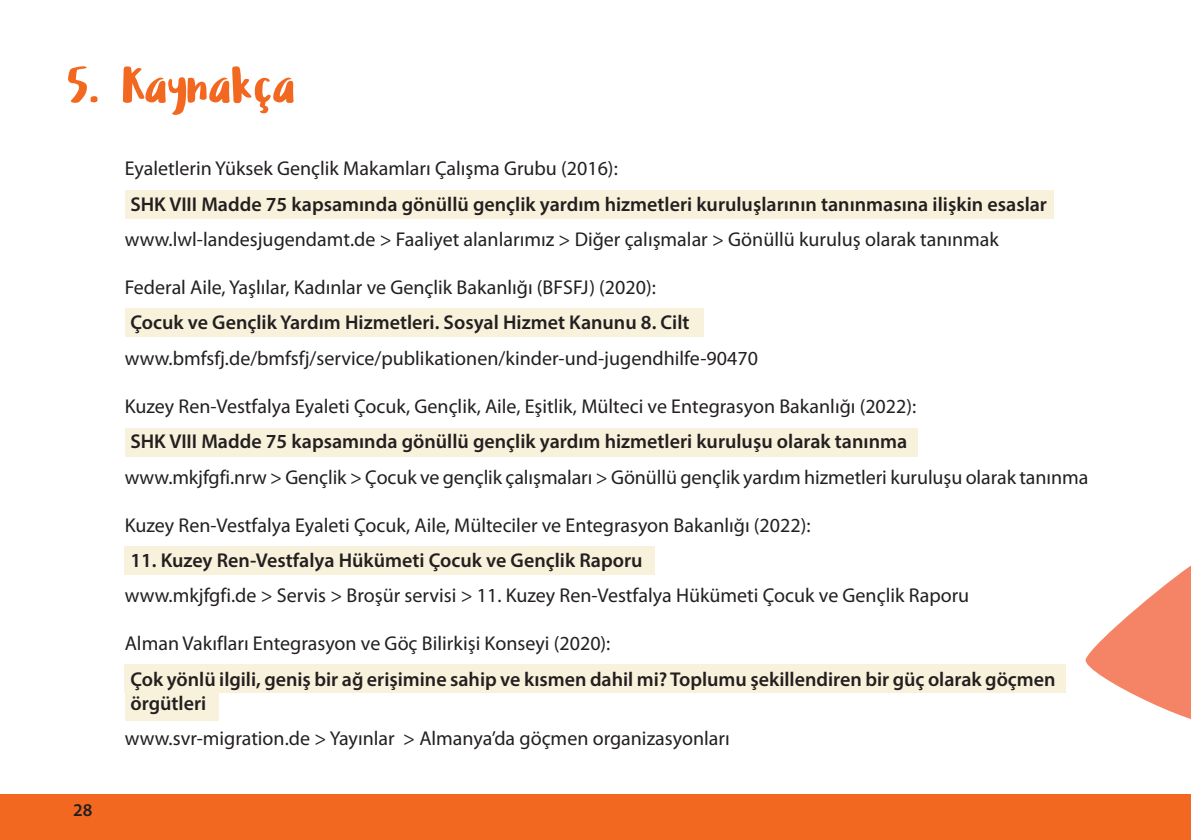
<style>
.page{position:relative;width:1191px;height:840px;background:#fff}
.page>*{position:absolute;margin:0;border:0;box-sizing:border-box;transform-origin:0 0}
.Rubrik_re{font:52px "Ludicrous";color:#f36821}
.Fließtext{font:20px "Myriad Pro";color:#231f20}
.Fließtext_semibold_L{font:600 20px/24px "Myriad Pro";color:#231f20}
.t1{font:600 18px "Myriad Pro";color:#231f20}
</style>
<div class="page">
<div style="left:0;top:794px;width:1191px;height:45px;background:#f36821"></div>
<div style="left:125px;top:692px;width:93px;height:28px;background:#f8f1db"></div>
<div style="left:125px;top:663px;width:941px;height:29px;background:#f8f1db"></div>
<div style="left:125px;top:546px;width:530px;height:28px;background:#f8f1db"></div>
<div style="left:125px;top:428px;width:792px;height:28px;background:#f8f1db"></div>
<div style="left:125px;top:308px;width:578px;height:29px;background:#f8f1db"></div>
<div style="left:125px;top:190px;width:928px;height:29px;background:#f8f1db"></div>
<svg style="left:1085px;top:565px;width:106px;height:154px"></svg>
<p class="Rubrik_re" style="left:68px;top:49px;width:229px">5. Kaynakça</p>
<p class="t1" style="left:73px;top:797px;width:21px">28</p>
<p class="Fließtext" style="left:125px;top:156px;width:494px">Eyaletlerin Yüksek Gençlik Makamları Çalışma Grubu (2016):</p>
<p class="Fließtext_semibold_L" style="left:130px;top:191px;width:918px">SHK VIII Madde 75 kapsamında gönüllü gençlik yardım hizmetleri kuruluşlarının tanınmasına ilişkin esaslar</p>
<p class="Fließtext" style="left:125px;top:227px;width:875px">www.lwl-landesjugendamt.de &gt; Faaliyet alanlarımız &gt; Diğer çalışmalar &gt; Gönüllü kuruluş olarak tanınmak</p>
<p class="Fließtext" style="left:125px;top:275px;width:532px">Federal Aile, Yaşlılar, Kadınlar ve Gençlik Bakanlığı (BFSFJ) (2020):</p>
<p class="Fließtext_semibold_L" style="left:130px;top:310px;width:560px">Çocuk ve Gençlik Yardım Hizmetleri. Sosyal Hizmet Kanunu 8. Cilt</p>
<p class="Fließtext" style="left:125px;top:345px;width:634px">www.bmfsfj.de/bmfsfj/service/publikationen/kinder-und-jugendhilfe-90470</p>
<p class="Fließtext" style="left:125px;top:393px;width:793px">Kuzey Ren-Vestfalya Eyaleti Çocuk, Gençlik, Aile, Eşitlik, Mülteci ve Entegrasyon Bakanlığı (2022):</p>
<p class="Fließtext_semibold_L" style="left:130px;top:428px;width:778px">SHK VIII Madde 75 kapsamında gönüllü gençlik yardım hizmetleri kuruluşu olarak tanınma</p>
<p class="Fließtext" style="left:125px;top:464px;width:965px">www.mkjfgfi.nrw &gt; Gençlik &gt; Çocuk ve gençlik çalışmaları &gt; Gönüllü gençlik yardım hizmetleri kuruluşu olarak tanınma</p>
<p class="Fließtext" style="left:125px;top:512px;width:687px">Kuzey Ren-Vestfalya Eyaleti Çocuk, Aile, Mülteciler ve Entegrasyon Bakanlığı (2022):</p>
<p class="Fließtext_semibold_L" style="left:130px;top:547px;width:513px">11. Kuzey Ren-Vestfalya Hükümeti Çocuk ve Gençlik Raporu</p>
<p class="Fließtext" style="left:125px;top:583px;width:846px">www.mkjfgfi.de &gt; Servis &gt; Broşür servisi &gt; 11. Kuzey Ren-Vestfalya Hükümeti Çocuk ve Gençlik Raporu</p>
<p class="Fließtext" style="left:125px;top:631px;width:487px">Alman Vakıfları Entegrasyon ve Göç Bilirkişi Konseyi (2020):</p>
<p class="Fließtext_semibold_L" style="left:130px;top:666px;width:926px">Çok yönlü ilgili, geniş bir ağ erişimine sahip ve kısmen dahil mi? Toplumu şekillendiren bir güç olarak göçmen örgütleri</p>
<p class="Fließtext" style="left:125px;top:725px;width:606px">www.svr-migration.de &gt; Yayınlar &gt; Almanya’da göçmen organizasyonları</p>
</div>
